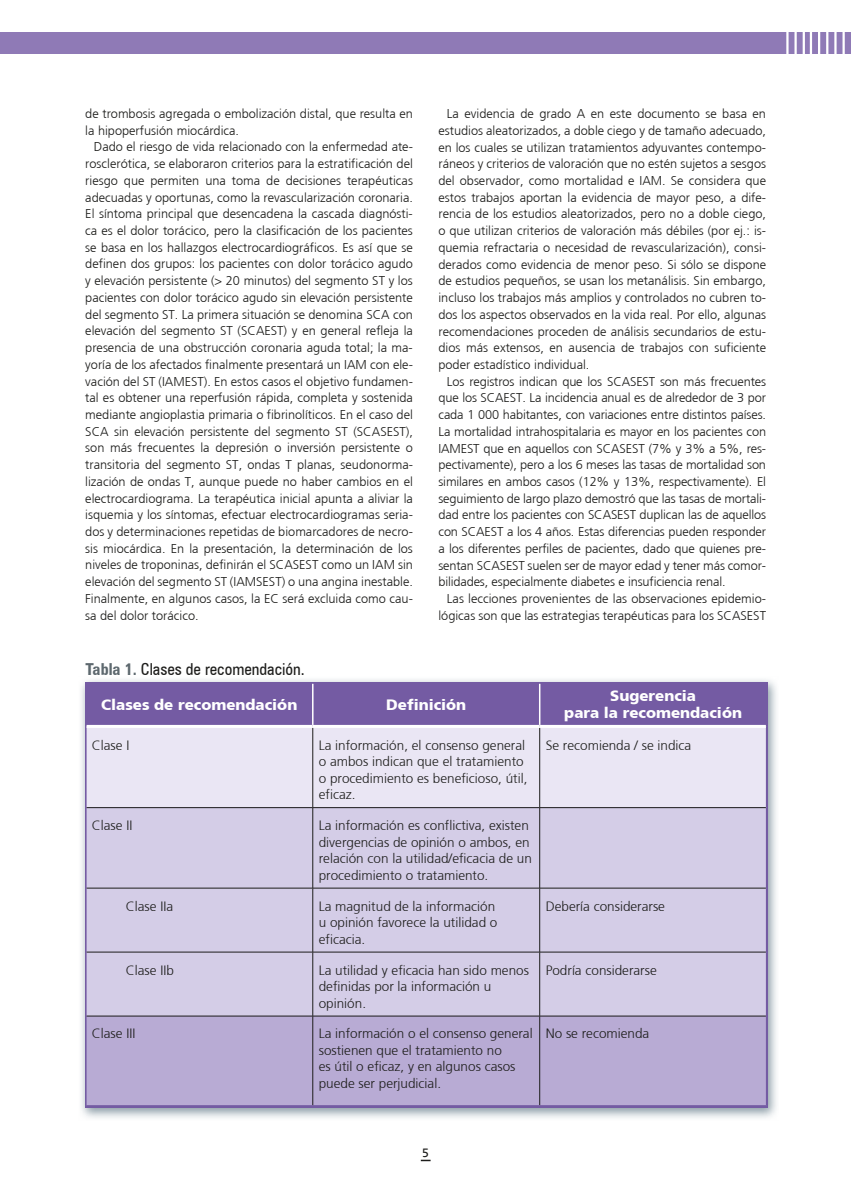
<style>
.page{position:relative;width:851px;height:1191px;background:#fff}
.page>*{position:absolute;margin:0;border:0;box-sizing:border-box;transform-origin:0 0}
.t1{font:condensed 16.5px "Zurich BT";color:#1d1d1b}
.t2{font:900 15px/16.5px "Frutiger";color:#fff;text-align:center}
.t3{font:300 13.5px/16.5px "Frutiger";color:#1d1d1b}
.t4{font:300 12.75px/16.6px "Frutiger";color:#1d1d1b;text-align:justify}
.t5{font:12px "Frutiger";color:#1d1d1b}
.s1{font-weight:700;color:#5d686e}
</style>
<div class="page">
<hr style="left:0;top:32px;width:2px;height:21px;background:#8f7ab6">
<div style="left:3px;top:32px;width:847px;height:21px;background:#8f7ab6"></div>
<svg style="left:421px;top:1159px;width:9px;height:2px"></svg>
<svg style="left:81px;top:679px;width:695px;height:439px;background:#c9ccd7"></svg>
<div style="left:87px;top:683px;width:678px;height:42px;background:#745ba3"></div>
<div style="left:87px;top:728px;width:678px;height:79px;background:#eae6f4"></div>
<div style="left:87px;top:808px;width:678px;height:207px;background:#d4cde7"></div>
<div style="left:87px;top:1016px;width:678px;height:89px;background:#b8abd4"></div>
<hr style="left:312px;top:683px;width:1px;height:42px;background:#fff">
<hr style="left:539px;top:683px;width:1px;height:42px;background:#fff">
<hr style="left:85px;top:682px;width:228px;height:1px;background:#745ba3">
<hr style="left:85px;top:683px;width:2px;height:43px;background:#745ba3">
<hr style="left:313px;top:682px;width:226px;height:1px;background:#745ba3">
<hr style="left:539px;top:682px;width:228px;height:1px;background:#745ba3">
<hr style="left:765px;top:683px;width:2px;height:43px;background:#745ba3">
<hr style="left:85px;top:726px;width:2px;height:81px;background:#745ba3">
<hr style="left:765px;top:726px;width:2px;height:81px;background:#745ba3">
<hr style="left:85px;top:807px;width:2px;height:81px;background:#745ba3">
<hr style="left:765px;top:807px;width:2px;height:81px;background:#745ba3">
<hr style="left:85px;top:888px;width:2px;height:64px;background:#745ba3">
<hr style="left:765px;top:888px;width:2px;height:64px;background:#745ba3">
<hr style="left:85px;top:952px;width:2px;height:64px;background:#745ba3">
<hr style="left:765px;top:952px;width:2px;height:64px;background:#745ba3">
<hr style="left:85px;top:1016px;width:2px;height:89px;background:#745ba3">
<hr style="left:765px;top:1016px;width:2px;height:89px;background:#745ba3">
<hr style="left:85px;top:1105px;width:228px;height:1px;background:#745ba3">
<hr style="left:313px;top:1105px;width:226px;height:1px;background:#745ba3">
<hr style="left:539px;top:1105px;width:228px;height:1px;background:#745ba3">
<hr style="left:87px;top:725px;width:226px;height:3px;background:#fff">
<hr style="left:313px;top:725px;width:226px;height:3px;background:#fff">
<hr style="left:539px;top:725px;width:226px;height:3px;background:#fff">
<hr style="left:312px;top:728px;width:1px;height:79px;background:#1d1d1b">
<hr style="left:539px;top:728px;width:1px;height:79px;background:#1d1d1b">
<hr style="left:87px;top:807px;width:226px;height:1px;background:#1d1d1b">
<hr style="left:313px;top:807px;width:226px;height:1px;background:#1d1d1b">
<hr style="left:312px;top:808px;width:1px;height:80px;background:#1d1d1b">
<hr style="left:539px;top:807px;width:226px;height:1px;background:#1d1d1b">
<hr style="left:539px;top:808px;width:1px;height:80px;background:#1d1d1b">
<hr style="left:87px;top:888px;width:226px;height:1px;background:#1d1d1b">
<hr style="left:313px;top:888px;width:226px;height:1px;background:#1d1d1b">
<hr style="left:312px;top:888px;width:1px;height:64px;background:#1d1d1b">
<hr style="left:539px;top:888px;width:226px;height:1px;background:#1d1d1b">
<hr style="left:539px;top:888px;width:1px;height:64px;background:#1d1d1b">
<hr style="left:87px;top:951px;width:226px;height:1px;background:#1d1d1b">
<hr style="left:313px;top:951px;width:226px;height:1px;background:#1d1d1b">
<hr style="left:312px;top:952px;width:1px;height:63px;background:#1d1d1b">
<hr style="left:539px;top:951px;width:226px;height:1px;background:#1d1d1b">
<hr style="left:539px;top:952px;width:1px;height:63px;background:#1d1d1b">
<hr style="left:87px;top:1015px;width:226px;height:1px;background:#1d1d1b">
<hr style="left:313px;top:1015px;width:226px;height:1px;background:#1d1d1b">
<hr style="left:312px;top:1016px;width:1px;height:89px;background:#1d1d1b">
<hr style="left:539px;top:1015px;width:226px;height:1px;background:#1d1d1b">
<hr style="left:539px;top:1016px;width:1px;height:89px;background:#1d1d1b">
<hr style="left:826px;top:24px;width:2px;height:35px;background:#fff">
<hr style="left:817px;top:25px;width:3px;height:35px;background:#fff">
<hr style="left:809px;top:25px;width:3px;height:35px;background:#fff">
<hr style="left:802px;top:24px;width:2px;height:34px;background:#fff">
<hr style="left:794px;top:24px;width:2px;height:35px;background:#fff">
<hr style="left:786px;top:24px;width:2px;height:35px;background:#fff">
<hr style="left:842px;top:24px;width:2px;height:34px;background:#fff">
<hr style="left:834px;top:24px;width:2px;height:34px;background:#fff">
<p class="t4" style="left:85px;top:105px;width:329px">de trombosis agregada o embolización distal, que resulta en la hipoperfusión miocárdica.</p>
<p class="t4" style="left:85px;top:139px;width:329px;text-indent:9px">Dado el riesgo de vida relacionado con la enfermedad ate&shy;rosclerótica, se elaboraron criterios para la estratificación del riesgo que permiten una toma de decisiones terapéuticas adecuadas y oportunas, como la revascularización coronaria.<br>El síntoma principal que desencadena la cascada diagnósti&shy;ca es el dolor torácico, pero la clasificación de los pacientes se basa en los hallazgos electrocardiográficos. Es así que se definen dos grupos: los pacientes con dolor torácico agudo y elevación persistente (&gt; 20 minutos) del segmento ST y los pacientes con dolor torácico agudo sin elevación persistente del segmento ST. La primera situación se denomina SCA con elevación del segmento ST (SCAEST) y en general refleja la presencia de una obstrucción coronaria aguda total; la ma&shy;yoría de los afectados finalmente presentará un IAM con ele&shy;vación del ST (IAMEST). En estos casos el objetivo fundamen&shy;tal es obtener una reperfusión rápida, completa y sostenida mediante angioplastia primaria o fibrinolíticos. En el caso del SCA sin elevación persistente del segmento ST (SCASEST), son más frecuentes la depresión o inversión persistente o transitoria del segmento ST, ondas T planas, seudonorma&shy;lización de ondas T, aunque puede no haber cambios en el electrocardiograma. La terapéutica inicial apunta a aliviar la isquemia y los síntomas, efectuar electrocardiogramas seria&shy;dos y determinaciones repetidas de biomarcadores de necro&shy;sis miocárdica. En la presentación, la determinación de los niveles de troponinas, definirán el SCASEST como un IAM sin elevación del segmento ST (IAMSEST) o una angina inestable.<br>Finalmente, en algunos casos, la EC será excluida como cau&shy;sa del dolor torácico.</p>
<p class="t4" style="left:438px;top:105px;width:329px;text-indent:9px">La evidencia de grado A en este documento se basa en estudios aleatorizados, a doble ciego y de tamaño adecuado, en los cuales se utilizan tratamientos adyuvantes contempo&shy;ráneos y criterios de valoración que no estén sujetos a sesgos del observador, como mortalidad e IAM. Se considera que estos trabajos aportan la evidencia de mayor peso, a dife&shy;rencia de los estudios aleatorizados, pero no a doble ciego, o que utilizan criterios de valoración más débiles (por ej.: is&shy;quemia refractaria o necesidad de revascularización), consi&shy;derados como evidencia de menor peso. Si sólo se dispone de estudios pequeños, se usan los metanálisis. Sin embargo, incluso los trabajos más amplios y controlados no cubren to&shy;dos los aspectos observados en la vida real. Por ello, algunas recomendaciones proceden de análisis secundarios de estu&shy;dios más extensos, en ausencia de trabajos con suficiente poder estadístico individual.</p>
<p class="t4" style="left:438px;top:373px;width:329px;text-indent:9px">Los registros indican que los SCASEST son más frecuentes que los SCAEST. La incidencia anual es de alrededor de 3 por cada 1 000 habitantes, con variaciones entre distintos países.<br>La mortalidad intrahospitalaria es mayor en los pacientes con IAMEST que en aquellos con SCASEST (7% y 3% a 5%, res&shy;pectivamente), pero a los 6 meses las tasas de mortalidad son similares en ambos casos (12% y 13%, respectivamente). El seguimiento de largo plazo demostró que las tasas de mortali&shy;dad entre los pacientes con SCASEST duplican las de aquellos con SCAEST a los 4 años. Estas diferencias pueden responder a los diferentes perfiles de pacientes, dado que quienes pre&shy;sentan SCASEST suelen ser de mayor edad y tener más comor&shy;bilidades, especialmente diabetes e insuficiencia renal.</p>
<p class="t4" style="left:438px;top:590px;width:329px;text-align:right">Las lecciones provenientes de las observaciones epidemio&shy;lógicas son que las estrategias terapéuticas para los SCASEST</p>
<p class="t1" style="left:86px;top:659px;width:221px"><span class="s1">Tabla 1.</span> Clases de recomendación.</p>
<p class="t2" style="left:101px;top:696px;width:197px">Clases de recomendación</p>
<p class="t2" style="left:386px;top:696px;width:82px">Definición</p>
<p class="t2" style="left:564px;top:687px;width:179px">Sugerencia<br>para la recomendación</p>
<p class="t3" style="left:92px;top:736px;width:39px">Clase I</p>
<p class="t3" style="left:319px;top:736px;width:210px">La información, el consenso general o ambos indican que el tratamiento o procedimiento es beneficioso, útil, eficaz.</p>
<p class="t3" style="left:545px;top:736px;width:147px">Se recomienda / se indica</p>
<p class="t3" style="left:92px;top:817px;width:42px">Clase II</p>
<p class="t3" style="left:319px;top:817px;width:215px">La información es conflictiva, existen divergencias de opinión o ambos, en relación con la utilidad/eficacia de un procedimiento o tratamiento.</p>
<p class="t3" style="left:126px;top:897px;width:49px">Clase IIa</p>
<p class="t3" style="left:319px;top:897px;width:180px">La magnitud de la información u opinión favorece la utilidad o eficacia.</p>
<p class="t3" style="left:545px;top:897px;width:121px">Debería considerarse</p>
<p class="t3" style="left:126px;top:961px;width:50px">Clase IIb</p>
<p class="t3" style="left:319px;top:961px;width:212px">La utilidad y eficacia han sido menos definidas por la información u opinión.</p>
<p class="t3" style="left:545px;top:961px;width:113px">Podría considerarse</p>
<p class="t3" style="left:92px;top:1025px;width:45px">Clase III</p>
<p class="t3" style="left:319px;top:1025px;width:215px">La información o el consenso general sostienen que el tratamiento no<br>es útil o eficaz, y en algunos casos puede ser perjudicial.</p>
<p class="t3" style="left:545px;top:1025px;width:105px">No se recomienda</p>
<p class="t5" style="left:422px;top:1145px;width:8px">5</p>
</div>
